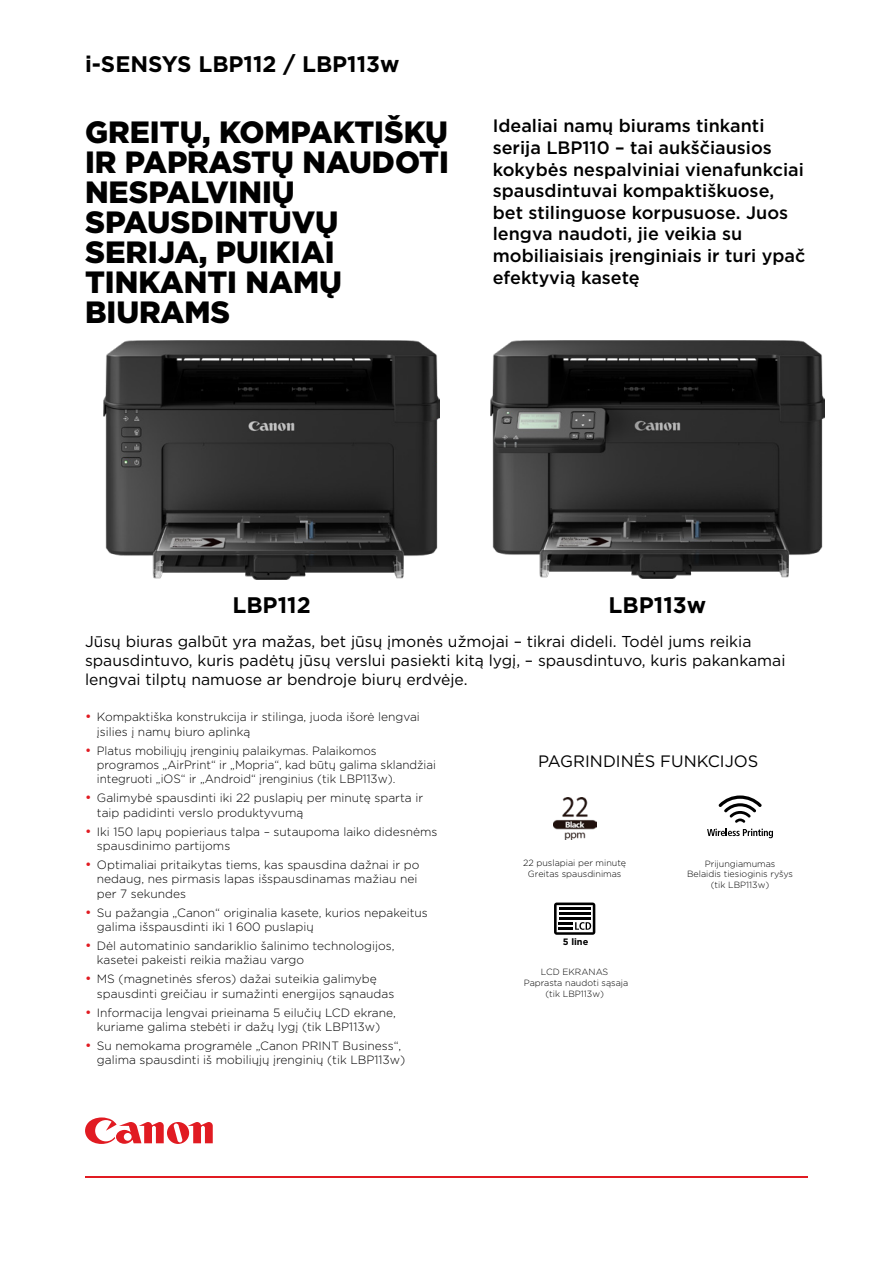
<style>
.page{position:relative;width:893px;height:1263px;background:#fff}
.page>*{position:absolute;margin:0;border:0;box-sizing:border-box;transform-origin:0 0}
.t1{font:900 30.75px/30px "Gotham";color:#000}
.t2{font:700 22.5px "Gotham";color:#000}
.t3{font:500 18px/21.6px "Gotham";color:#000}
.t4{font:16.5px "Gotham";color:#000}
.t5{font:15.75px/18.9px "Gotham";color:#000}
.t6{font:300 12px/14.4px "Gotham";color:#000}
.t7{font:700 9.3px "Gotham";color:#000}
.t8{font:300 9px/10.8px "Gotham";color:#000;text-align:center}
.s1{font-weight:400;font-size:13.5px;color:#e11b22}
</style>
<div class="page">
<svg style="left:85px;top:1117px;width:128px;height:27px"></svg>
<hr style="left:85px;top:1176px;width:723px;height:2px;background:#e11b22">
<img style="left:104px;top:341px;width:336px;height:239px">
<svg style="left:707px;top:795px;width:66px;height:43px"></svg>
<svg style="left:554px;top:902px;width:41px;height:33px"></svg>
<img style="left:553px;top:797px;width:43px;height:43px">
<img style="left:490px;top:341px;width:334px;height:237px">
<h2 class="t2" style="left:85px;top:49px;width:316px">i-SENSYS LBP112 / LBP113w</h2>
<h1 class="t1" style="left:85px;top:116px;width:365px">GREITŲ, KOMPAKTIŠKŲ<br>IR PAPRASTŲ NAUDOTI<br>NESPALVINIŲ<br>SPAUSDINTUVŲ<br>SERIJA, PUIKIAI<br>TINKANTI NAMŲ<br>BIURAMS</h1>
<p class="t3" style="left:493px;top:115px;width:314px">Idealiai namų biurams tinkanti serija LBP110 – tai aukščiausios kokybės nespalviniai vienafunkciai spausdintuvai kompaktiškuose, bet stilinguose korpusuose. Juos lengva naudoti, jie veikia su mobiliaisiais įrenginiais ir turi ypač efektyvią kasetę</p>
<h2 class="t2" style="left:232px;top:590px;width:80px">LBP112</h2>
<h2 class="t2" style="left:609px;top:590px;width:99px">LBP113w</h2>
<h3 class="t5" style="left:85px;top:632px;width:702px">Jūsų biuras galbūt yra mažas, bet jūsų įmonės užmojai – tikrai dideli. Todėl jums reikia spausdintuvo, kuris padėtų jūsų verslui pasiekti kitą lygį, – spausdintuvo, kuris pakankamai lengvai tilptų namuose ar bendroje biurų erdvėje.</h3>
<p class="t6" style="left:97px;top:709px;width:325px;text-indent:-12px"><span class="s1">•</span> Kompaktiška konstrukcija ir stilinga, juoda išorė lengvai įsilies į namų biuro aplinką</p>
<p class="t6" style="left:97px;top:743px;width:341px;text-indent:-12px"><span class="s1">•</span> Platus mobiliųjų įrenginių palaikymas. Palaikomos programos „AirPrint“ ir „Mopria“, kad būtų galima sklandžiai integruoti „iOS“ ir „Android“ įrenginius (tik LBP113w).</p>
<p class="t6" style="left:97px;top:790px;width:328px;text-indent:-12px"><span class="s1">•</span> Galimybė spausdinti iki 22 puslapių per minutę sparta ir taip padidinti verslo produktyvumą</p>
<p class="t6" style="left:97px;top:824px;width:342px;text-indent:-12px"><span class="s1">•</span> Iki 150 lapų popieriaus talpa – sutaupoma laiko didesnėms spausdinimo partijoms</p>
<p class="t6" style="left:97px;top:857px;width:324px;text-indent:-12px"><span class="s1">•</span> Optimaliai pritaikytas tiems, kas spausdina dažnai ir po nedaug, nes pirmasis lapas išspausdinamas mažiau nei per 7 sekundes</p>
<p class="t6" style="left:97px;top:905px;width:332px;text-indent:-12px"><span class="s1">•</span> Su pažangia „Canon“ originalia kasete, kurios nepakeitus galima išspausdinti iki 1 600 puslapių</p>
<p class="t6" style="left:97px;top:938px;width:299px;text-indent:-12px"><span class="s1">•</span> Dėl automatinio sandariklio šalinimo technologijos, kasetei pakeisti reikia mažiau vargo</p>
<p class="t6" style="left:97px;top:971px;width:299px;text-indent:-12px"><span class="s1">•</span> MS (magnetinės sferos) dažai suteikia galimybę spausdinti greičiau ir sumažinti energijos sąnaudas</p>
<p class="t6" style="left:85px;top:1005px;width:312px;text-align:center"><span class="s1">•</span> Informacija lengvai prieinama 5 eilučių LCD ekrane, kuriame galima stebėti ir dažų lygį (tik LBP113w)</p>
<p class="t6" style="left:97px;top:1038px;width:310px;text-indent:-12px"><span class="s1">•</span> Su nemokama programėle „Canon PRINT Business“, galima spausdinti iš mobiliųjų įrenginių (tik LBP113w)</p>
<h3 class="t4" style="left:538px;top:751px;width:222px">PAGRINDINĖS FUNKCIJOS</h3>
<p class="t8" style="left:523px;top:857px;width:104px">22 puslapiai per minutę<br>Greitas spausdinimas</p>
<p class="t7" style="left:563px;top:936px;width:27px">5 line</p>
<p class="t8" style="left:524px;top:966px;width:106px">LCD EKRANAS<br>Paprasta naudoti sąsaja (tik LBP113w)</p>
<p class="t8" style="left:687px;top:858px;width:108px">Prijungiamumas<br>Belaidis tiesioginis ryšys (tik LBP113w)</p>
</div>
